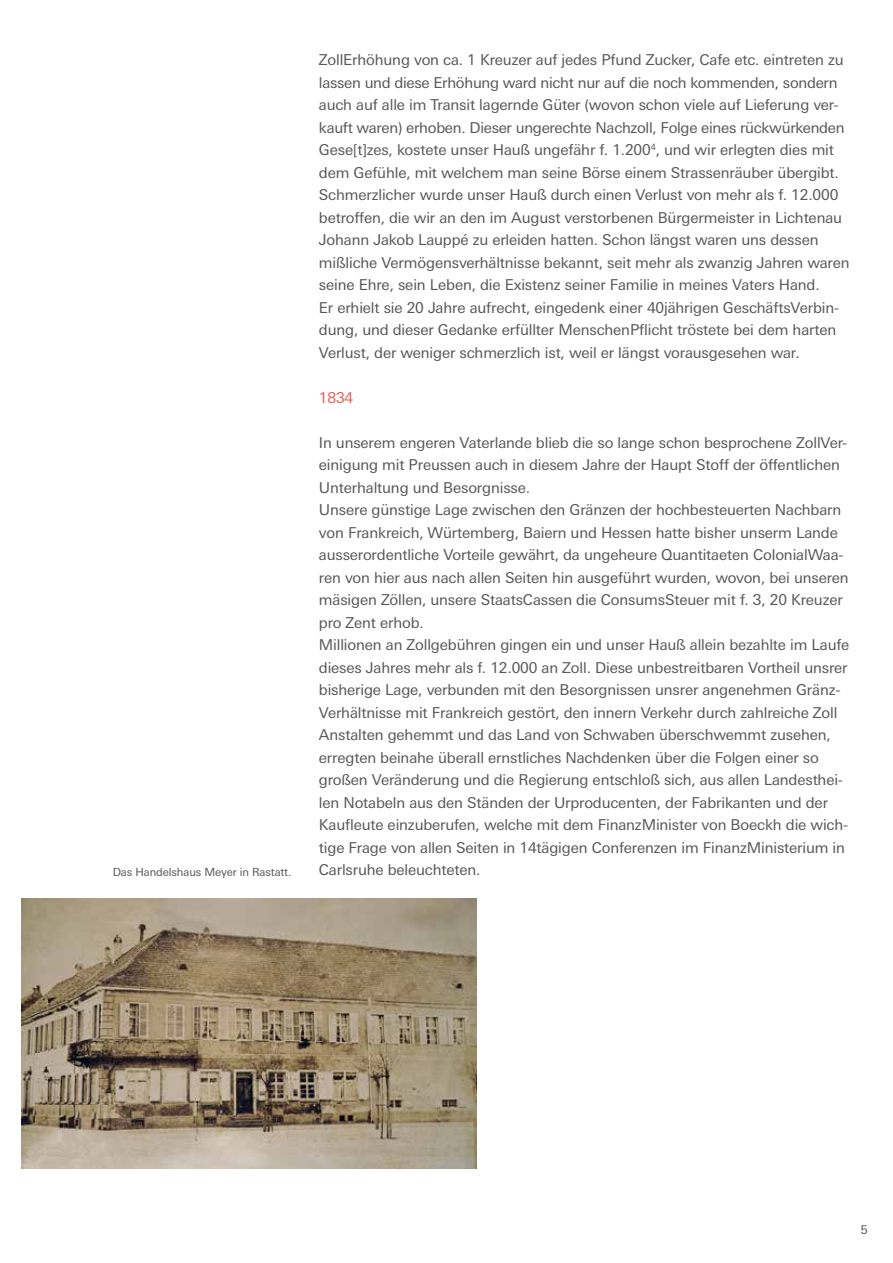
<style>
.page{position:relative;width:893px;height:1263px;background:#fff}
.page>*{position:absolute;margin:0;border:0;box-sizing:border-box;transform-origin:0 0}
.t1{font:15px/22.5px "LT Univers Basic";letter-spacing:-.01em;color:#575756}
.t2{font:15px "LT Univers Basic";color:#eb5d53}
.t3{font:12px "LT Univers Basic";color:#575756}
.t4{font:11.25px "LT Univers Basic";letter-spacing:-.01em;color:#575756}
</style>
<div class="page">
<img style="left:21px;top:899px;width:455px;height:270px">
<p class="t1" style="left:319px;top:49px;width:532px">ZollErhöhung von ca. 1 Kreuzer auf jedes Pfund Zucker, Cafe etc. eintreten zu lassen und diese Erhöhung ward nicht nur auf die noch kommenden, sondern auch auf alle im Transit lagernde Güter (wovon schon viele auf Lieferung ver&shy;kauft waren) erhoben. Dieser ungerechte Nachzoll, Folge eines rückwürkenden Gese[t]zes, kostete unser Hauß ungefähr f. 1.200<sup>4</sup>, und wir erlegten dies mit dem Gefühle, mit welchem man seine Börse einem Strassenräuber übergibt.<br>Schmerzlicher wurde unser Hauß durch einen Verlust von mehr als f. 12.000 betroffen, die wir an den im August verstorbenen Bürgermeister in Lichtenau Johann Jakob Lauppé zu erleiden hatten. Schon längst waren uns dessen mißliche Vermögensverhältnisse bekannt, seit mehr als zwanzig Jahren waren seine Ehre, sein Leben, die Existenz seiner Familie in meines Vaters Hand.<br>Er erhielt sie 20 Jahre aufrecht, eingedenk einer 40jährigen GeschäftsVerbin&shy;dung, und dieser Gedanke erfüllter MenschenPflicht tröstete bei dem harten Verlust, der weniger schmerzlich ist, weil er längst vorausgesehen war.</p>
<p class="t2" style="left:319px;top:389px;width:36px">1834</p>
<p class="t1" style="left:319px;top:431px;width:532px">In unserem engeren Vaterlande blieb die so lange schon besprochene ZollVer&shy;einigung mit Preussen auch in diesem Jahre der Haupt Stoff der öffentlichen Unterhaltung und Besorgnisse.<br>Unsere günstige Lage zwischen den Gränzen der hochbesteuerten Nachbarn von Frankreich, Würtemberg, Baiern und Hessen hatte bisher unserm Lande ausserordentliche Vorteile gewährt, da ungeheure Quantitaeten ColonialWaa&shy;ren von hier aus nach allen Seiten hin ausgeführt wurden, wovon, bei unseren mäsigen Zöllen, unsere StaatsCassen die ConsumsSteuer mit f. 3, 20 Kreuzer pro Zent erhob.<br>Millionen an Zollgebühren gingen ein und unser Hauß allein bezahlte im Laufe dieses Jahres mehr als f. 12.000 an Zoll. Diese unbestreitbaren Vortheil unsrer bisherige Lage, verbunden mit den Besorgnissen unsrer angenehmen Gränz-Verhältnisse mit Frankreich gestört, den innern Verkehr durch zahlreiche Zoll Anstalten gehemmt und das Land von Schwaben überschwemmt zusehen, erregten beinahe überall ernstliches Nachdenken über die Folgen einer so großen Veränderung und die Regierung entschloß sich, aus allen Landesthei&shy;len Notabeln aus den Ständen der Urproducenten, der Fabrikanten und der Kaufleute einzuberufen, welche mit dem FinanzMinister von Boeckh die wich&shy;tige Frage von allen Seiten in 14tägigen Conferenzen im FinanzMinisterium in</p>
<p class="t4" style="left:113px;top:865px;width:180px">Das Handelshaus Meyer in Rastatt.</p>
<p class="t1" style="left:319px;top:859px;width:163px">Carlsruhe beleuchteten.</p>
<p class="t3" style="left:861px;top:1222px;width:8px">5</p>
</div>
